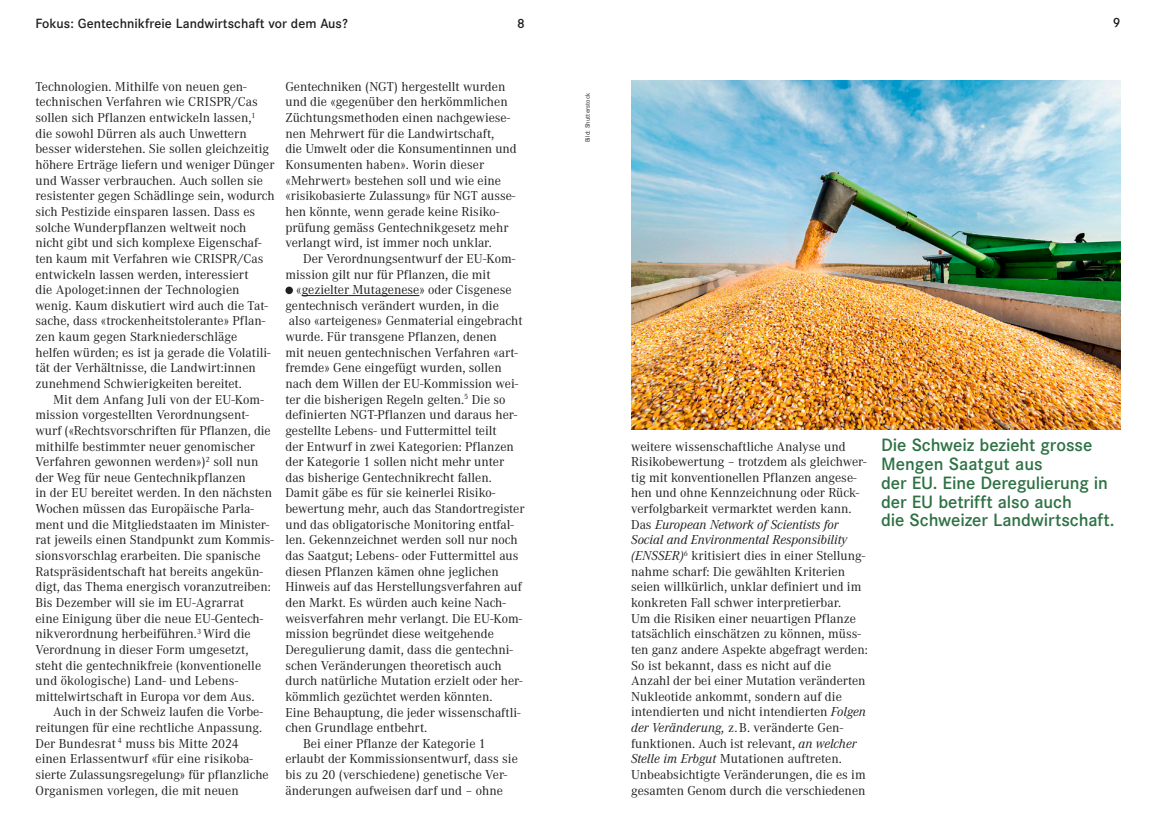
<style>
.page{position:relative;width:1156px;height:830px;background:#fff}
.page>*{position:absolute;margin:0;border:0;box-sizing:border-box;transform-origin:0 0}
.t1{font:500 17.5px/18.8px "Corporate S";letter-spacing:-.005em;color:#2d7143}
.t2{font:13.5px/15.6px "Corporate A";color:#231f20}
.t3{font:500 13.12px "Corporate S";letter-spacing:.005em;color:#231f20}
.t4{font:6.25px "Corporate S";letter-spacing:.02em;color:#231f20}
.s1{font-style:italic}
</style>
<div class="page">
<hr style="left:301px;top:295px;width:118px;height:1px;background:#231f20">
<div style="left:285px;top:286px;width:8px;height:8px;background:#231f20;border-radius:50%"></div>
<img style="left:631px;top:81px;width:489px;height:348px">
<p class="t3" style="left:35px;top:15px;width:314px">Fokus: Gentechnikfreie Landwirtschaft vor dem Aus?</p>
<p class="t3" style="left:517px;top:15px;width:9px">8</p>
<p class="t2" style="left:35px;top:79px;width:241px">Technologien. Mithilfe von neuen gen&shy;technischen Verfahren wie CRISPR/Cas sollen sich Pflanzen entwickeln lassen,<sup>1 </sup>die sowohl Dürren als auch Unwettern besser widerstehen. Sie sollen gleichzeitig höhere Erträge liefern und weniger Dünger und Wasser verbrauchen. Auch sollen sie resistenter gegen Schädlinge sein, wodurch sich Pestizide einsparen lassen. Dass es solche Wunderpflanzen weltweit noch nicht gibt und sich komplexe Eigenschaf&shy;ten kaum mit Verfahren wie CRISPR/Cas entwickeln lassen werden, interessiert<br>die Apologet:innen der Technologien wenig. Kaum diskutiert wird auch die Tat&shy;sache, dass «trockenheitstolerante» Pflan&shy;zen kaum gegen Starkniederschläge helfen würden; es ist ja gerade die Volatili&shy;tät der Verhältnisse, die Landwirt:innen zunehmend Schwierigkeiten bereitet.</p>
<p class="t2" style="left:35px;top:391px;width:240px;text-indent:18px">Mit dem Anfang Juli von der EU-Kom&shy;mission vorgestellten Verordnungsent&shy;wurf («Rechtsvorschriften für Pflanzen, die mithilfe bestimmter neuer genomischer Verfahren gewonnen werden»)<sup>2</sup> soll nun der Weg für neue Gentechnikpflanzen<br>in der EU bereitet werden. In den nächsten Wochen müssen das Europäische Parla&shy;ment und die Mitgliedstaaten im Minister&shy;rat jeweils einen Standpunkt zum Kommis&shy;sionsvorschlag erarbeiten. Die spanische Ratspräsidentschaft hat bereits angekün&shy;digt, das Thema energisch voranzutreiben:<br>Bis Dezember will sie im EU-Agrarrat<br>eine Einigung über die neue EU-Gentech&shy;nikverordnung herbeiführen.<sup>3</sup> Wird die Verordnung in dieser Form umgesetzt, steht die gentechnikfreie (konventionelle und ökologische) Land- und Lebens&shy;mittelwirtschaft in Europa vor dem Aus.</p>
<p class="t2" style="left:35px;top:704px;width:235px;text-indent:18px">Auch in der Schweiz laufen die Vorbe&shy;reitungen für eine rechtliche Anpassung.<br>Der Bundesrat <sup>4</sup> muss bis Mitte 2024 einen Erlassentwurf «für eine risikoba&shy;sierte Zulassungsregelung» für pflanzliche Organismen vorlegen, die mit neuen</p>
<p class="t2" style="left:285px;top:79px;width:233px">Gentechniken (NGT) hergestellt wurden und die «gegenüber den herkömmlichen Züchtungsmethoden einen nachgewiese&shy;nen Mehrwert für die Landwirtschaft,<br>die Umwelt oder die Konsumentinnen und Konsumenten haben». Worin dieser «Mehrwert» bestehen soll und wie eine «risikobasierte Zulassung» für NGT ausse&shy;hen könnte, wenn gerade keine Risiko&shy;prüfung gemäss Gentechnikgesetz mehr verlangt wird, ist immer noch unklar.</p>
<p class="t2" style="left:285px;top:251px;width:231px;text-indent:18px">Der Verordnungsentwurf der EU-Kom&shy;mission gilt nur für Pflanzen, die mit</p>
<p class="t2" style="left:296px;top:282px;width:217px">«gezielter Mutagenese» oder Cisgenese</p>
<p class="t2" style="left:285px;top:297px;width:215px">gentechnisch verändert wurden, in die</p>
<p class="t2" style="left:289px;top:313px;width:235px">also «arteigenes» Genmaterial eingebracht</p>
<p class="t2" style="left:285px;top:329px;width:213px">wurde. Für transgene Pflanzen, denen</p>
<p class="t2" style="left:285px;top:344px;width:234px">mit neuen gentechnischen Verfahren «art-</p>
<p class="t2" style="left:285px;top:360px;width:218px">fremde» Gene eingefügt wurden, sollen</p>
<p class="t2" style="left:285px;top:376px;width:234px">nach dem Willen der EU-Kommission wei-</p>
<p class="t2" style="left:285px;top:391px;width:221px">ter die bisherigen Regeln gelten.<sup>5</sup> Die so</p>
<p class="t2" style="left:285px;top:407px;width:233px">definierten NGT-Pflanzen und daraus her-</p>
<p class="t2" style="left:285px;top:422px;width:213px">gestellte Lebens- und Futtermittel teilt</p>
<p class="t2" style="left:285px;top:438px;width:230px">der Entwurf in zwei Kategorien: Pflanzen</p>
<p class="t2" style="left:285px;top:454px;width:220px">der Kategorie 1 sollen nicht mehr unter</p>
<p class="t2" style="left:285px;top:469px;width:208px">das bisherige Gentechnikrecht fallen.</p>
<p class="t2" style="left:285px;top:485px;width:211px">Damit gäbe es für sie keinerlei Risiko-</p>
<p class="t2" style="left:285px;top:501px;width:240px">bewertung mehr, auch das Standortregister</p>
<p class="t2" style="left:285px;top:516px;width:230px">und das obligatorische Monitoring entfal-</p>
<p class="t2" style="left:285px;top:532px;width:234px">len. Gekennzeichnet werden soll nur noch</p>
<p class="t2" style="left:285px;top:548px;width:234px">das Saatgut; Lebens- oder Futtermittel aus</p>
<p class="t2" style="left:285px;top:563px;width:215px">diesen Pflanzen kämen ohne jeglichen</p>
<p class="t2" style="left:285px;top:579px;width:238px">Hinweis auf das Herstellungsverfahren auf</p>
<p class="t2" style="left:285px;top:594px;width:222px">den Markt. Es würden auch keine Nach-</p>
<p class="t2" style="left:285px;top:610px;width:238px">weisverfahren mehr verlangt. Die EU-Kom-</p>
<p class="t2" style="left:285px;top:626px;width:210px">mission begründet diese weitgehende</p>
<p class="t2" style="left:285px;top:641px;width:229px">Deregulierung damit, dass die gentechni-</p>
<p class="t2" style="left:285px;top:657px;width:217px">schen Veränderungen theoretisch auch</p>
<p class="t2" style="left:285px;top:673px;width:238px">durch natürliche Mutation erzielt oder her-</p>
<p class="t2" style="left:285px;top:688px;width:208px">kömmlich gezüchtet werden könnten.</p>
<p class="t2" style="left:285px;top:704px;width:237px">Eine Behauptung, die jeder wissenschaftli-</p>
<p class="t2" style="left:285px;top:719px;width:143px">chen Grundlage entbehrt.</p>
<p class="t2" style="left:303px;top:735px;width:184px">Bei einer Pflanze der Kategorie 1</p>
<p class="t2" style="left:285px;top:751px;width:234px">erlaubt der Kommissionsentwurf, dass sie</p>
<p class="t2" style="left:285px;top:766px;width:223px">bis zu 20 (verschiedene) genetische Ver-</p>
<p class="t2" style="left:285px;top:782px;width:219px">änderungen aufweisen darf und – ohne</p>
<p class="t4" style="left:584px;top:142px;width:51px;rotate:-90deg">Bild: Shutterstock</p>
<p class="t3" style="left:1112px;top:14px;width:9px">9</p>
<p class="t2" style="left:631px;top:438px;width:238px">weitere wissenschaftliche Analyse und Risikobewertung – trotzdem als gleichwer&shy;tig mit konventionellen Pflanzen angese&shy;hen und ohne Kennzeichnung oder Rück&shy;verfolgbarkeit vermarktet werden kann.<br>Das <span class="s1">European Network of Scientists for Social and Environmental Responsibility (ENSSER)</span><sup>6</sup> kritisiert dies in einer Stellung&shy;nahme scharf: Die gewählten Kriterien seien willkürlich, unklar definiert und im konkreten Fall schwer interpretierbar.<br>Um die Risiken einer neuartigen Pflanze tatsächlich einschätzen zu können, müss&shy;ten ganz andere Aspekte abgefragt werden:<br>So ist bekannt, dass es nicht auf die Anzahl der bei einer Mutation veränderten Nukleotide ankommt, sondern auf die intendierten und nicht intendierten <span class="s1">Folgen der Veränderung,</span> z.B. veränderte Gen&shy;funktionen. Auch ist relevant, <span class="s1">an welcher Stelle im Erbgut</span> Mutationen auftreten.<br>Unbeabsichtigte Veränderungen, die es im gesamten Genom durch die verschiedenen</p>
<p class="t1" style="left:881px;top:436px;width:235px">Die Schweiz bezieht grosse<br>Mengen Saatgut aus<br>der EU. Eine Deregulierung in der EU betrifft also auch<br>die Schweizer Landwirtschaft.</p>
</div>
